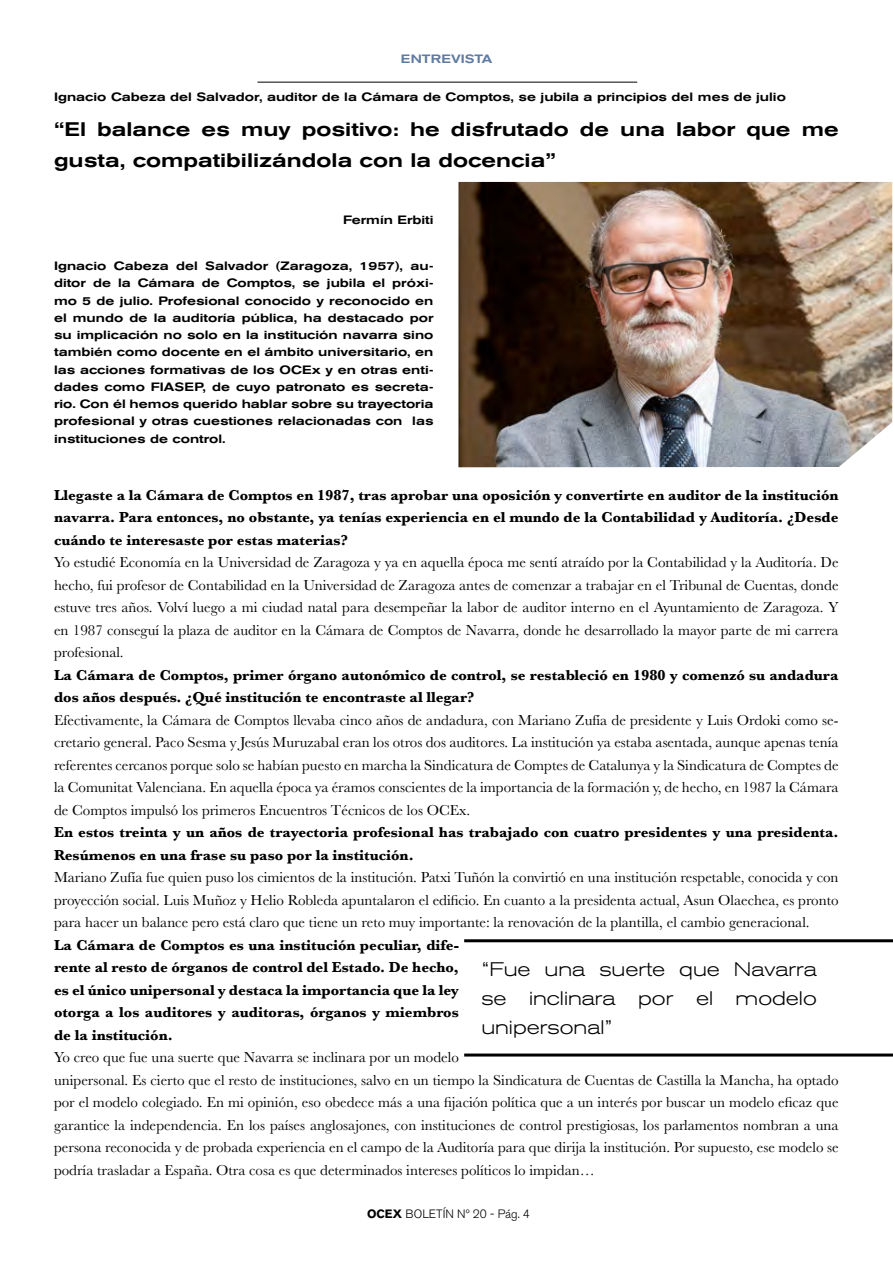
<style>
.page{position:relative;width:893px;height:1263px;background:#fff}
.page>*{position:absolute;margin:0;border:0;box-sizing:border-box;transform-origin:0 0}
.t1{font:500 expanded 19.5px/31.5px "Akzidenz Grotesk BE";color:#000}
.t2{font:300 expanded 19.5px/29.2px "Akzidenz Grotesk BE";color:#000;text-align:justify}
.t3{font:15px/22.5px "Baskerville";color:#000;text-align:justify}
.t4{font:700 15px/22.5px "Baskerville";color:#000;text-align:justify}
.t5{font:500 expanded 12px/17.2px "Akzidenz Grotesk BE";color:#000;text-align:justify}
.t6{font:300 12px "Akzidenz Grotesk BE";color:#000}
.t7{font:500 expanded 12px "Akzidenz Grotesk BE";color:#607ba2}
.s1{font-weight:700}
</style>
<div class="page">
<hr style="left:257px;top:82px;width:380px;height:1px;background:#000">
<img style="left:458px;top:182px;width:434px;height:285px">
<hr style="left:464px;top:939px;width:429px;height:3px;background:#000">
<hr style="left:464px;top:1053px;width:429px;height:3px;background:#000">
<p class="t7" style="left:401px;top:52px;width:93px">ENTREVISTA</p>
<p class="t5" style="left:54px;top:88px;width:733px">Ignacio Cabeza del Salvador, auditor de la Cámara de Comptos, se jubila a principios del mes de julio</p>
<h1 class="t1" style="left:54px;top:113px;width:786px">“El balance es muy positivo: he disfrutado de una labor que me gusta, compatibilizándola con la docencia”</h1>
<p class="t5" style="left:343px;top:211px;width:92px">Fermín Erbiti</p>
<p class="t5" style="left:54px;top:257px;width:381px">Ignacio Cabeza del Salvador (Zaragoza, 1957), au&shy;ditor de la Cámara de Comptos, se jubila el próxi&shy;mo 5 de julio. Profesional conocido y reconocido en el mundo de la auditoría pública, ha destacado por su implicación no solo en la institución navarra sino también como docente en el ámbito universitario, en las acciones formativas de los OCEx y en otras enti&shy;dades como FIASEP, de cuyo patronato es secreta&shy;rio. Con él hemos querido hablar sobre su trayectoria profesional y otras cuestiones relacionadas con las instituciones de control.</p>
<p class="t4" style="left:54px;top:484px;width:786px">Llegaste a la Cámara de Comptos en 1987, tras aprobar una oposición y convertirte en auditor de la institución navarra. Para entonces, no obstante, ya tenías experiencia en el mundo de la Contabilidad y Auditoría. ¿Desde cuándo te interesaste por estas materias?</p>
<p class="t3" style="left:54px;top:551px;width:786px">Yo estudié Economía en la Universidad de Zaragoza y ya en aquella época me sentí atraído por la Contabilidad y la Auditoría. De hecho, fui profesor de Contabilidad en la Universidad de Zaragoza antes de comenzar a trabajar en el Tribunal de Cuentas, donde estuve tres años. Volví luego a mi ciudad natal para desempeñar la labor de auditor interno en el Ayuntamiento de Zaragoza. Y en 1987 conseguí la plaza de auditor en la Cámara de Comptos de Navarra, donde he desarrollado la mayor parte de mi carrera profesional.</p>
<p class="t4" style="left:54px;top:664px;width:786px">La Cámara de Comptos, primer órgano autonómico de control, se restableció en 1980 y comenzó su andadura dos años después. ¿Qué institución te encontraste al llegar?</p>
<p class="t3" style="left:54px;top:709px;width:786px">Efectivamente, la Cámara de Comptos llevaba cinco años de andadura, con Mariano Zufía de presidente y Luis Ordoki como se&shy;cretario general. Paco Sesma y Jesús Muruzabal eran los otros dos auditores. La institución ya estaba asentada, aunque apenas tenía referentes cercanos porque solo se habían puesto en marcha la Sindicatura de Comptes de Catalunya y la Sindicatura de Comptes de la Comunitat Valenciana. En aquella época ya éramos conscientes de la importancia de la formación y, de hecho, en 1987 la Cámara de Comptos impulsó los primeros Encuentros Técnicos de los OCEx.</p>
<p class="t4" style="left:54px;top:821px;width:786px">En estos treinta y un años de trayectoria profesional has trabajado con cuatro presidentes y una presidenta.<br>Resúmenos en una frase su paso por la institución.</p>
<p class="t3" style="left:54px;top:866px;width:786px">Mariano Zufía fue quien puso los cimientos de la institución. Patxi Tuñón la convirtió en una institución respetable, conocida y con proyección social. Luis Muñoz y Helio Robleda apuntalaron el edificio. En cuanto a la presidenta actual, Asun Olaechea, es pronto para hacer un balance pero está claro que tiene un reto muy importante: la renovación de la plantilla, el cambio generacional.</p>
<p class="t4" style="left:54px;top:934px;width:406px">La Cámara de Comptos es una institución peculiar, dife&shy;rente al resto de órganos de control del Estado. De hecho, es el único unipersonal y destaca la importancia que la ley otorga a los auditores y auditoras, órganos y miembros de la institución.</p>
<p class="t3" style="left:54px;top:1046px;width:786px;text-align:left">Yo creo que fue una suerte que Navarra se inclinara por un modelo<br>unipersonal. Es cierto que el resto de instituciones, salvo en un tiempo la Sindicatura de Cuentas de Castilla la Mancha, ha optado por el modelo colegiado. En mi opinión, eso obedece más a una fijación política que a un interés por buscar un modelo eficaz que garantice la independencia. En los países anglosajones, con instituciones de control prestigiosas, los parlamentos nombran a una persona reconocida y de probada experiencia en el campo de la Auditoría para que dirija la institución. Por supuesto, ese modelo se podría trasladar a España. Otra cosa es que determinados intereses políticos lo impidan…</p>
<p class="t6" style="left:367px;top:1207px;width:164px"><span class="s1">OCEX</span> BOLETÍN Nº 20 - Pág. 4</p>
<h1 class="t2" style="left:481px;top:955px;width:337px">“Fue una suerte que Navarra se inclinara por el modelo unipersonal”</h1>
</div>
